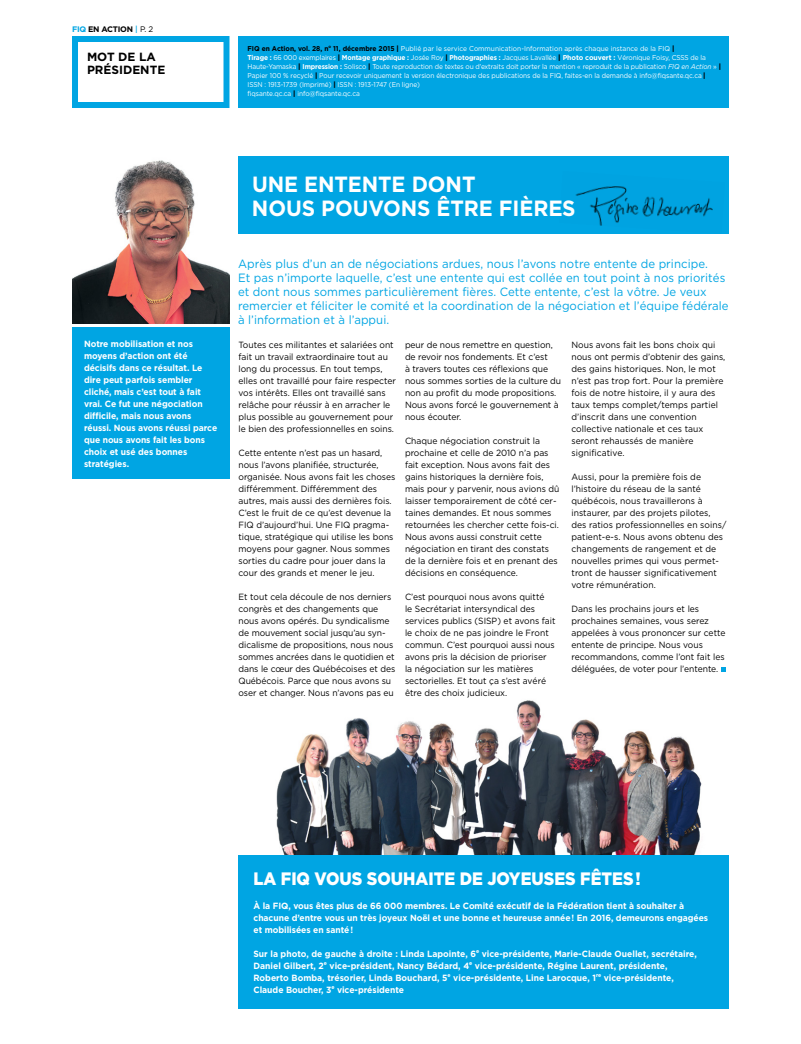
<style>
.page{position:relative;width:801px;height:1044px;background:#fff}
.page>*{position:absolute;margin:0;border:0;box-sizing:border-box;transform-origin:0 0}
.t1{font:700 22px/24px "Gotham";letter-spacing:-.005em;color:#fff;scale:.95 1}
.t2{font:900 18px "Gotham";color:#fff;scale:.9 1}
.t3{font:12px/14px "Gotham";letter-spacing:.005em;color:#00a5e3;scale:.95 1}
.t4{font:700 11.9px/13.6px "Gotham";color:#000}
.t5{font:9px/12px "Gotham";color:#000;scale:.95 1}
.t6{font:700 9px/12px "Gotham";letter-spacing:-.005em;color:#fff;scale:.95 1}
.t7{font:700 8px "Gotham";color:#000}
.t8{font:7px/9px "Gotham";letter-spacing:-.01em;color:#fff;scale:.95 1}
.s1{color:#00a5e3}
.s2{font-weight:500;color:#00a5e3}
.s3{font-weight:400}
.s4{font-weight:700;color:#000}
.s5{font-weight:900;color:#000}
.s6{font-weight:700}
.s7{font-style:italic}
</style>
<div class="page">
<div style="left:72px;top:36px;width:158px;height:72px;border:6px solid #00a5e3"></div>
<div style="left:238px;top:36px;width:491px;height:72px;background:#00a5e3"></div>
<img style="left:276px;top:700px;width:426px;height:155px">
<div style="left:238px;top:855px;width:491px;height:153px;background:#00a5e3"></div>
<svg style="left:721px;top:668px;width:4px;height:4px"></svg>
<div style="left:238px;top:156px;width:491px;height:78px;background:#00a5e3"></div>
<img style="left:72px;top:160px;width:158px;height:164px">
<img style="left:575px;top:186px;width:138px;height:40px">
<div style="left:72px;top:327px;width:158px;height:152px;background:#00a5e3"></div>
<p class="t7" style="left:72px;top:24px;width:83px"><span class="s1">FIQ</span> en action <span class="s2">|</span> <span class="s3">p. 2</span></p>
<h3 class="t4" style="left:87px;top:50px;width:78px">mot de la présidente</h3>
<p class="t8" style="left:247px;top:44px;width:500px"><span class="s4">FIQ en Action, vol. 28, n</span><sup>o</sup> <span class="s4">11, décembre 2015</span> <span class="s5">|</span> Publié par le service communication-Information après chaque instance de la FIQ <span class="s5">|<br></span><span class="s6">Tirage :</span> 66 000 exemplaires <span class="s5">|</span> <span class="s6">Montage graphique :</span> Josée Roy <span class="s5">|</span> <span class="s6">Photographies :</span> Jacques Lavallée <span class="s5">|</span> <span class="s6">Photo couvert :</span> Véronique Foisy, CSSS de la Haute-Yamaska <span class="s5">|</span> <span class="s6">I mpression :</span> Solisco <span class="s5">|</span> toute reproduction de textes ou d’extraits doit porter la mention « reproduit de la publication <span class="s7">FIQ en action</span> » <span class="s5">| </span>Papier 100 % recyclé <span class="s5">|</span> Pour recevoir uniquement la version électronique des publications de la FIQ, faites-en la demande à info@fiqsante.qc.ca <span class="s5">| </span>Issn : 1913-1739 (i mprimé) <span class="s5">|</span> Issn : 1913-1747 (en ligne)<br>fiqsante.qc.ca <span class="s5">|</span> info@fiqsante.qc.ca</p>
<p class="t6" style="left:84px;top:337px;width:142px">Notre mobilisation et nos moyens d’action ont été décisifs dans ce résultat. Le dire peut parfois sembler cliché, mais c’est tout à fait vrai. Ce fut une négociation difficile, mais nous avons réussi. N ous avons réussi parce que nous avons fait les bons choix et usé des bonnes stratégies.</p>
<h1 class="t1" style="left:252px;top:172px;width:342px">Une entente dont<br>nous pouvons être fières</h1>
<p class="t3" style="left:238px;top:257px;width:518px">Après plus d’un an de négociations ardues, nous l’avons notre entente de principe.<br>Et pas n’importe laquelle, c’est une entente qui est collée en tout point à nos priorités et dont nous sommes particulièrement fières. Cette entente, c’est la vôtre. Je veux remercier et féliciter le comité et la coordination de la négociation et l’équipe fédérale à l’information et à l’appui.</p>
<p class="t5" style="left:238px;top:339px;width:167px">Toutes ces militantes et salariées ont fait un travail extraordinaire tout au long du processus. En tout temps, elles ont travaillé pour faire respecter vos intérêts. E lles ont travaillé sans relâche pour réussir à en arracher le plus possible au gouvernement pour le bien des professionnelles en soins.</p>
<p class="t5" style="left:238px;top:447px;width:167px">Cette entente n’est pas un hasard, nous l’avons planifiée, structurée, organisée. Nous avons fait les choses différemment. Différemment des autres, mais aussi des dernières fois.<br>C’est le fruit de ce qu’est devenue la FIQ d’aujourd’hui. Une FIQ pragma&shy;tique, stratégique qui utilise les bons moyens pour gagner. Nous sommes sorties du cadre pour jouer dans la cour des grands et mener le jeu.</p>
<p class="t5" style="left:238px;top:591px;width:167px">Et tout cela découle de nos derniers congrès et des changements que nous avons opérés. Du syndicalisme de mouvement social jusqu’au syn&shy;dicalisme de propositions, nous nous sommes ancrées dans le quotidien et dans le cœur des Québécoises et des Québécois. Parce que nous avons su oser et changer. Nous n’avons pas eu</p>
<p class="t5" style="left:572px;top:339px;width:164px">Nous avons fait les bons choix qui nous ont permis d’obtenir des gains, des gains historiques. Non, le mot n’est pas trop fort. Pour la première fois de notre histoire, il y aura des taux temps complet/temps partiel d’inscrit dans une convention collective nationale et ces taux seront rehaussés de manière significative.</p>
<p class="t5" style="left:572px;top:470px;width:165px">Aussi, pour la première fois de l’histoire du réseau de la santé québécois, nous travaillerons à instaurer, par des projets pilotes, des ratios professionnelles en soins/ patient-e-s. N ous avons obtenu des changements de rangement et de nouvelles primes qui vous permet&shy;tront de hausser significativement votre rémunération.</p>
<p class="t5" style="left:572px;top:602px;width:164px">Dans les prochains jours et les prochaines semaines, vous serez appelées à vous prononcer sur cette entente de principe. Nous vous recommandons, comme l’ont fait les déléguées, de voter pour l’entente.</p>
<p class="t5" style="left:405px;top:339px;width:166px">peur de nous remettre en question, de revoir nos fondements. Et c’est<br>à travers toutes ces réflexions que nous sommes sorties de la culture du non au profit du mode propositions.<br>Nous avons forcé le gouvernement à nous écouter.</p>
<p class="t5" style="left:405px;top:435px;width:164px">Chaque négociation construit la prochaine et celle de 2010 n’a pas fait exception. Nous avons fait des gains historiques la dernière fois, mais pour y parvenir, nous avions dû laisser temporairement de côté cer&shy;taines demandes. Et nous sommes retournées les chercher cette fois-ci.<br>N ous avons aussi construit cette négociation en tirant des constats de la dernière fois et en prenant des décisions en conséquence.</p>
<p class="t5" style="left:405px;top:591px;width:160px">C’est pourquoi nous avons quitté<br>le Secrétariat intersyndical des services publics (SISP) et avons fait le choix de ne pas joindre le Front commun. C’est pourquoi aussi nous avons pris la décision de prioriser la négociation sur les matières sectorielles. Et tout ça s’est avéré être des choix judicieux.</p>
<h2 class="t2" style="left:254px;top:868px;width:432px">LA FIQ VOUS SOUHAITE DE JOYEUSES FÊTES!</h2>
<p class="t6" style="left:253px;top:899px;width:480px">À la FI Q, vous êtes plus de 66 000 membres. Le Comité exécutif de la Fédération tient à souhaiter à chacune d’entre vous un très joyeux Noël et une bonne et heureuse année! En 2016, demeurons engagées et mobilisées en santé!</p>
<p class="t6" style="left:253px;top:947px;width:468px">Sur la photo, de gauche à droite : Linda Lapointe, 6<sup>e</sup> vice-présidente, Marie-Claude Ouellet, secrétaire, Daniel Gilbert, 2<sup>e</sup> vice-président, Nancy Bédard, 4<sup>e</sup> vice-présidente, Régine Laurent, présidente, Roberto Bomba, trésorier, Linda Bouchard, 5<sup>e</sup> vice-présidente, Line Larocque, 1<sup>re</sup> vice-présidente, Claude Boucher, 3<sup>e</sup> vice-présidente</p>
</div>
